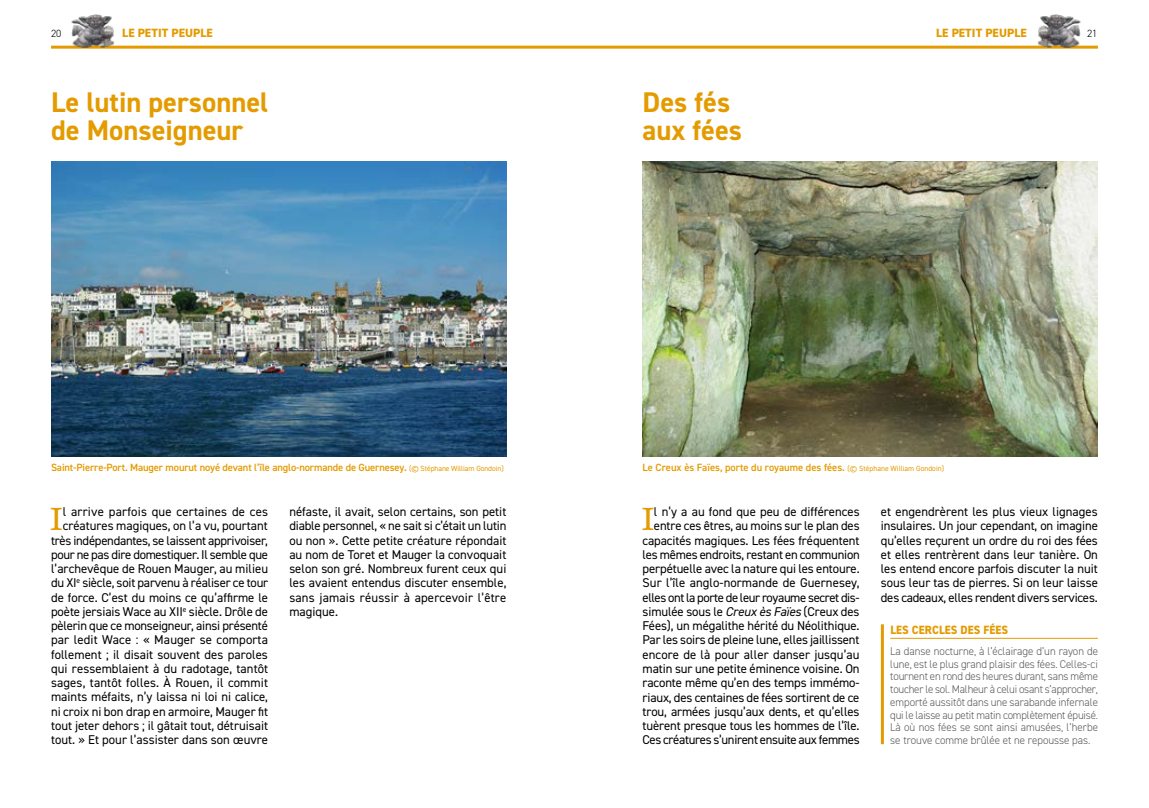
<style>
.page{position:relative;width:1149px;height:808px;background:#fff}
.page>*{position:absolute;margin:0;border:0;box-sizing:border-box;transform-origin:0 0}
.t1{font:35.55px "Tribute OT";color:#e49b00}
.t2{font:700 28.5px/28.5px "DIN2014";color:#e49b00}
.t3{font:12.75px/14.2px "DIN2014";letter-spacing:-.01em;color:#000;text-align:justify}
.t4{font:800 12px "DIN2014";letter-spacing:.01em;color:#e49b00}
.t5{font:800 12px "DIN2014";letter-spacing:.01em;color:#e49b00;scale:.95 1}
.t6{font:300 11.25px/12.8px "DIN2014";color:#575756;text-align:justify}
.t7{font:600 10.5px "DIN2014";letter-spacing:-.01em;color:#e49b00}
.t8{font:300 10.5px "DIN2014";color:#000}
.s1{font-weight:400;font-size:7.5px}
.s2{font-style:italic}
</style>
<div class="page">
<img style="left:51px;top:162px;width:455px;height:294px">
<img style="left:642px;top:162px;width:455px;height:294px">
<hr style="left:890px;top:638px;width:207px;height:1px;background:#e49b00">
<hr style="left:880px;top:624px;width:3px;height:120px;background:#e49b00">
<hr style="left:51px;top:46px;width:1046px;height:3px;background:#e49b00">
<img style="left:68px;top:14px;width:49px;height:35px">
<img style="left:1034px;top:14px;width:49px;height:35px">
<p class="t8" style="left:51px;top:27px;width:12px">20</p>
<p class="t4" style="left:122px;top:24px;width:30px">LE PETIT</p>
<p class="t4" style="left:171px;top:24px;width:36px">PEU PLE</p>
<p class="t4" style="left:935px;top:24px;width:30px">LE PETIT</p>
<p class="t4" style="left:985px;top:24px;width:36px">PEU PLE</p>
<p class="t8" style="left:1086px;top:27px;width:12px">21</p>
<h2 class="t2" style="left:51px;top:87px;width:219px">Le lutin personnel de Monseigneur</h2>
<h2 class="t2" style="left:642px;top:87px;width:101px">Des fés aux fées</h2>
<p class="t7" style="left:51px;top:460px;width:454px">Saint-Pierre-Port. Mauger mourut noyé devant l’île anglo-normande de Guernesey. <span class="s1">(© Stéphane William Gondoin)</span></p>
<p class="t7" style="left:642px;top:460px;width:303px">Le Creux ès Faïes, porte du royaume des fées. <span class="s1">(© Stéphane William Gondoin)</span></p>
<p class="t3" style="left:880px;top:504px;width:218px">et engendrèrent les plus vieux lignages insulaires. Un jour cependant, on imagine qu’elles reçurent un ordre du roi des fées et elles rentrèrent dans leur tanière. On les entend encore parfois discuter la nuit sous leur tas de pierres. Si on leur laisse des cadeaux, elles rendent divers services.</p>
<p class="t3" style="left:642px;top:504px;width:219px;text-align:right">l n’y a au fond que peu de différences entre ces êtres, au moins sur le plan des capacités magiques. Les fées fréquentent les mêmes endroits, restant en communion perpétuelle avec la nature qui les entoure.<br>Sur l’île anglo-normande de Guernesey, elles ont la porte de leur royaume secret dis&shy;simulée sous le <span class="s2">Creux ès Faïes</span> (Creux des Fées), un mégalithe hérité du Néolithique.<br>Par les soirs de pleine lune, elles jaillissent encore de là pour aller danser jusqu’au matin sur une petite éminence voisine. On raconte même qu’en des temps immémo&shy;riaux, des centaines de fées sortirent de ce trou, armées jusqu’aux dents, et qu’elles tuèrent presque tous les hommes de l’île.<br>Ces créatures s’unirent ensuite aux femmes</p>
<p class="t3" style="left:289px;top:504px;width:218px">néfaste, il avait, selon certains, son petit diable personnel, « ne sait si c’était un lutin ou non ». Cette petite créature répondait au nom de Toret et Mauger la convoquait selon son gré. Nombreux furent ceux qui les avaient entendus discuter ensemble, sans jamais réussir à apercevoir l’être magique.</p>
<p class="t3" style="left:51px;top:504px;width:218px;text-align:right">l arrive parfois que certaines de ces créatures magiques, on l’a vu, pourtant très indépendantes, se laissent apprivoiser, pour ne pas dire domestiquer. Il semble que l’archevêque de Rouen Mauger, au milieu du XI<sup>e</sup> siècle, soit parvenu à réaliser ce tour de force. C’est du moins ce qu’affirme le poète jersiais Wace au XII<sup>e</sup> siècle. Drôle de pèlerin que ce monseigneur, ainsi présenté par ledit Wace : « Mauger se comporta follement ; il disait souvent des paroles qui ressemblaient à du radotage, tantôt sages, tantôt folles. À Rouen, il commit maints méfaits, n’y laissa ni loi ni calice, ni croix ni bon drap en armoire, Mauger fit tout jeter dehors ; il gâtait tout, détruisait tout. » Et pour l’assister dans son œuvre</p>
<h1 class="t1" style="left:50px;top:495px;width:14px">I</h1>
<h1 class="t1" style="left:641px;top:495px;width:14px">I</h1>
<p class="t5" style="left:890px;top:621px;width:125px">LES CERCLES DES FÉES</p>
<p class="t6" style="left:890px;top:645px;width:209px">La danse nocturne, à l’éclairage d’un rayon de lune, est le plus grand plaisir des fées. Celles-ci tournent en rond des heures durant, sans même toucher le sol. Malheur à celui osant s’approcher, emporté aussitôt dans une sarabande infernale qui le laisse au petit matin complètement épuisé.<br>Là où nos fées se sont ainsi amusées, l’herbe se trouve comme brûlée et ne repousse pas.</p>
</div>
